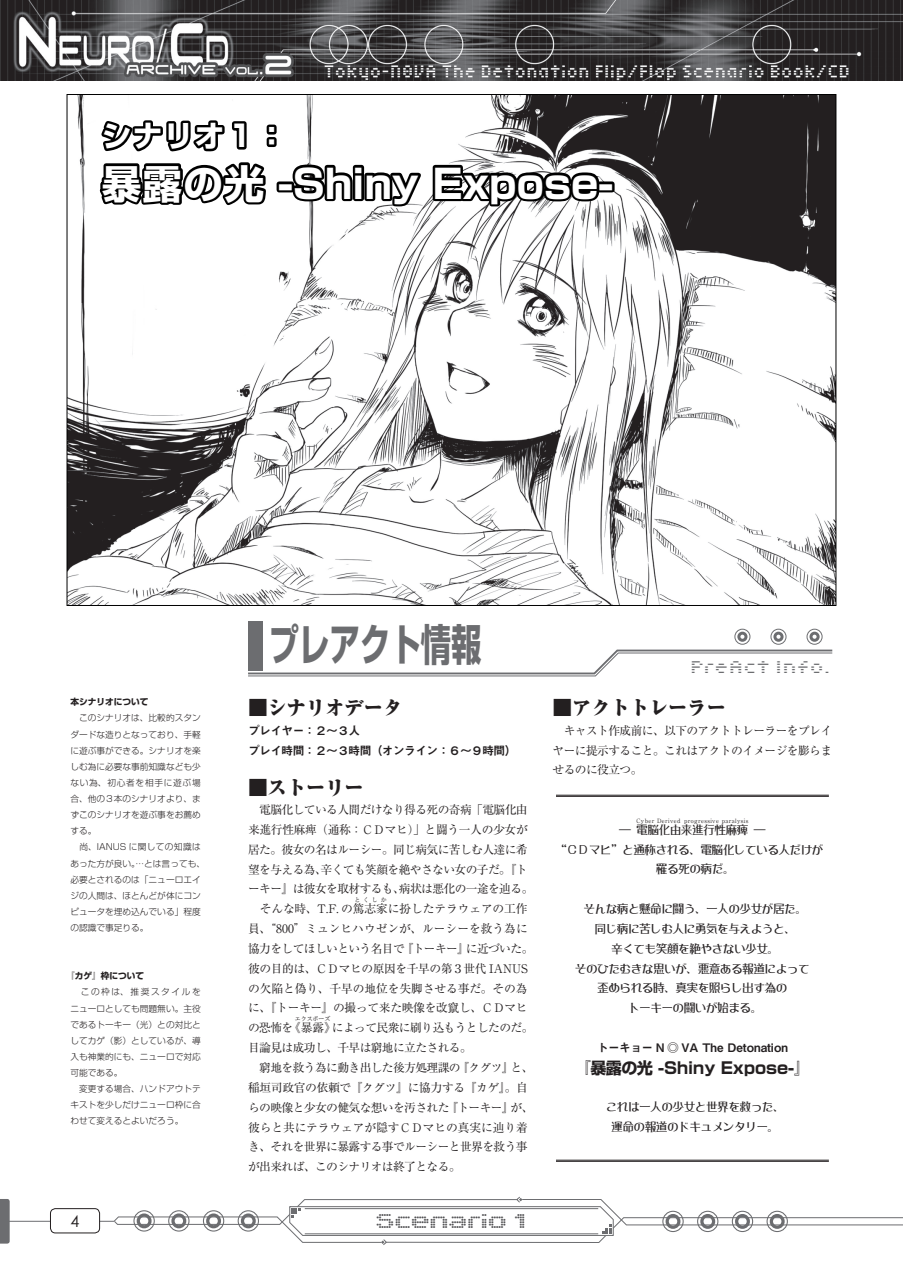
<style>
.page{position:relative;width:903px;height:1275px;background:#fff}
.page>*{position:absolute;margin:0;border:0;box-sizing:border-box;transform-origin:0 0}
.t1{font:700 43.4px "Shin Go Pro";color:#6c6d70;scale:.7 1}
.t2{font:700 39.73px "Shin Go Pro";color:#fff}
.t3{font:700 29.75px "Shin Go Pro";letter-spacing:.04em;color:#fff}
.t4{font:23.62px "V5 Prophit Dot";color:#535355}
.t5{font:900 19.78px "Ryumin Pro";letter-spacing:-.03em;color:#231f20}
.t6{font:19.78px "Cardew Three";color:#6c6d70}
.t7{font:700 16.1px "Shin Go Pro";color:#231f20}
.t8{font:16.1px "Century Gothic";color:#231f20}
.t9{font:11.72px/19.8px "Ryumin Pro";letter-spacing:-.055em;color:#231f20}
.t10{font:11.72px/19.8px "id kaiou";letter-spacing:-.055em;color:#231f20;text-align:center}
.t11{font:11.72px/19.8px "Ryumin Pro";letter-spacing:-.03em;color:#231f20}
.t12{font:11.72px/19.8px "Midashi Go Pro MB31";letter-spacing:-.055em;color:#231f20}
.t13{font:11.72px "Midashi Go Pro MB31";color:#231f20}
.t14{font:300 8.75px/16.1px "Shin Go Pro";color:#231f20}
.t15{font:700 8.75px "Shin Go Pro";color:#231f20}
.t16{font:5.95px "Ryumin Pro";letter-spacing:.065em;color:#231f20}
</style>
<div class="page">
<svg style="left:0;top:1196px;width:903px;height:49px"></svg>
<img style="left:0;top:0;width:903px;height:81px">
<img style="left:69px;top:96px;width:765px;height:508px">
<hr style="left:556px;top:795px;width:273px;height:1px;background:#231f20">
<hr style="left:556px;top:796px;width:273px;height:1px;background:#231f20">
<hr style="left:556px;top:1161px;width:273px;height:1px;background:#231f20">
<hr style="left:556px;top:1160px;width:273px;height:1px;background:#231f20">
<div style="left:267px;top:125px;width:10px;height:10px;border:5px solid #000"></div>
<div style="left:267px;top:137px;width:10px;height:10px;border:5px solid #000"></div>
<svg style="left:87px;top:118px;width:183px;height:91px"></svg>
<div style="left:277px;top:181px;width:17px;height:11px;border:5px solid #000"></div>
<svg style="left:290px;top:162px;width:312px;height:47px"></svg>
<div style="left:597px;top:181px;width:17px;height:11px;border:5px solid #000"></div>
<div style="left:248px;top:621px;width:15px;height:49px;background:#6c6d70"></div>
<svg style="left:248px;top:649px;width:585px;height:28px"></svg>
<div style="left:734px;top:629px;width:16px;height:16px;border:1px solid #6c6d70;border-radius:50%"></div>
<div style="left:737px;top:632px;width:10px;height:10px;border:3px solid #6c6d70;border-radius:50%"></div>
<div style="left:806px;top:629px;width:16px;height:16px;border:1px solid #6c6d70;border-radius:50%"></div>
<div style="left:809px;top:632px;width:10px;height:10px;border:3px solid #6c6d70;border-radius:50%"></div>
<div style="left:770px;top:629px;width:16px;height:16px;border:1px solid #6c6d70;border-radius:50%"></div>
<div style="left:773px;top:632px;width:10px;height:10px;border:3px solid #6c6d70;border-radius:50%"></div>
<h3 class="t3" style="left:102px;top:112px;width:186px">シナリオ１：</h3>
<h2 class="t2" style="left:102px;top:152px;width:513px">暴露の光 -Shiny Expose-</h2>
<h1 class="t1" style="left:269px;top:610px;width:305px">プレアクト情報</h1>
<h3 class="t6" style="left:692px;top:659px;width:142px">PreAct Info.</h3>
<p class="t15" style="left:70px;top:695px;width:80px">本シナリオについて</p>
<p class="t14" style="left:70px;top:709px;width:136px">　このシナリオは、比較的スタンダードな造りとなっており、手軽に遊ぶ事ができる。シナリオを楽しむ為に必要な事前知識なども少ない為、初心者を相手に遊ぶ場合、他の３本のシナリオより、まずこのシナリオを遊ぶ事をお薦めする。<br>　尚、IANUS に関しての知識はあった方が良い。…とは言っても、必要とされるのは「ニューロエイジの人間は、ほとんどが体にコンピュータを埋め込んでいる」程度の認識で事足りる。</p>
<p class="t15" style="left:66px;top:969px;width:80px">『カゲ』枠について</p>
<p class="t14" style="left:70px;top:983px;width:132px">　この枠は、推奨スタイルをニューロとしても問題無い。主役であるトーキー（光）との対比としてカゲ（影）としているが、導入も神業的にも、ニューロで対応可能である。<br>　変更する場合、ハンドアウトテキストを少しだけニューロ枠に合わせて変えるとよいだろう。</p>
<h3 class="t5" style="left:248px;top:692px;width:156px">■シナリオデータ</h3>
<p class="t12" style="left:248px;top:719px;width:270px">プレイヤー：２～３人<br>プレイ時間：２～３時間（オンライン：６～９時間）</p>
<h3 class="t5" style="left:248px;top:772px;width:117px">■ストーリー</h3>
<p class="t9" style="left:248px;top:799px;width:287px">　電脳化している人間だけなり得る死の奇病「電脳化由来進行性麻痺（通称：ＣＤマヒ）」と闘う一人の少女が居た。彼女の名はルーシー。同じ病気に苦しむ人達に希望を与える為、辛くても笑顔を絶やさない女の子だ。『トーキー』は彼女を取材するも、病状は悪化の一途を辿る。　そんな時、T.F. の篤志家に扮したテラウェアの工作</p>
<p class="t16" style="left:354px;top:895px;width:34px">とくしか</p>
<p class="t11" style="left:248px;top:918px;width:287px">員、“800”ミュンヒハウゼンが、ルーシーを救う為に協力をしてほしいという名目で『トーキー』に近づいた。彼の目的は、ＣＤマヒの原因を千早の第３世代 IANUSの欠陥と偽り、千早の地位を失脚させる事だ。その為に、『トーキー』の撮って来た映像を改竄し、ＣＤマヒの恐怖を《暴露》によって民衆に刷り込もうとしたのだ。</p>
<p class="t16" style="left:295px;top:1014px;width:37px">エクスポーズ</p>
<p class="t9" style="left:248px;top:1037px;width:287px">目論見は成功し、千早は窮地に立たされる。<br>　窮地を救う為に動き出した後方処理課の『クグツ』と、稲垣司政官の依頼で『クグツ』に協力する『カゲ』。自らの映像と少女の健気な想いを汚された『トーキー』が、彼らと共にテラウェアが隠すＣＤマヒの真実に辿り着き、それを世界に暴露する事でルーシーと世界を救う事が出来れば、このシナリオは終了となる。</p>
<h3 class="t8" style="left:71px;top:1209px;width:10px">4</h3>
<h3 class="t4" style="left:377px;top:1209px;width:151px">Scenario 1</h3>
<h3 class="t5" style="left:552px;top:692px;width:175px">■アクトトレーラー</h3>
<p class="t9" style="left:552px;top:720px;width:281px;text-align:justify">　キャスト作成前に、以下のアクトトレーラーをプレイヤーに提示すること。これはアクトのイメージを膨らませるのに役立つ。</p>
<p class="t16" style="left:636px;top:816px;width:113px">Cyber Derived progressive paralysis</p>
<p class="t10" style="left:656px;top:839px;width:169px;text-align:left;text-indent:-101px">“ＣＤマヒ”と通称される、電脳化している人だけが罹る死の病だ。</p>
<p class="t10" style="left:575px;top:898px;width:236px">そんな病と懸命に闘う、一人の少女が居た。同じ病に苦しむ人に勇気を与えようと、<br>辛くても笑顔を絶やさない少女。<br>そのひたむきな思いが、悪意ある報道によって歪められる時、真実を照らし出す為の<br>トーキーの闘いが始まる。</p>
<p class="t13" style="left:597px;top:1038px;width:193px">トーキョー N ◎ VA The Detonation</p>
<h3 class="t7" style="left:575px;top:1055px;width:237px">『暴露の光 -Shiny Expose-』</h3>
<p class="t10" style="left:606px;top:1097px;width:181px">これは一人の少女と世界を救った、運命の報道のドキュメンタリー。</p>
<p class="t10" style="left:619px;top:819px;width:148px">― 電脳化由来進行性麻痺 ―</p>
</div>
